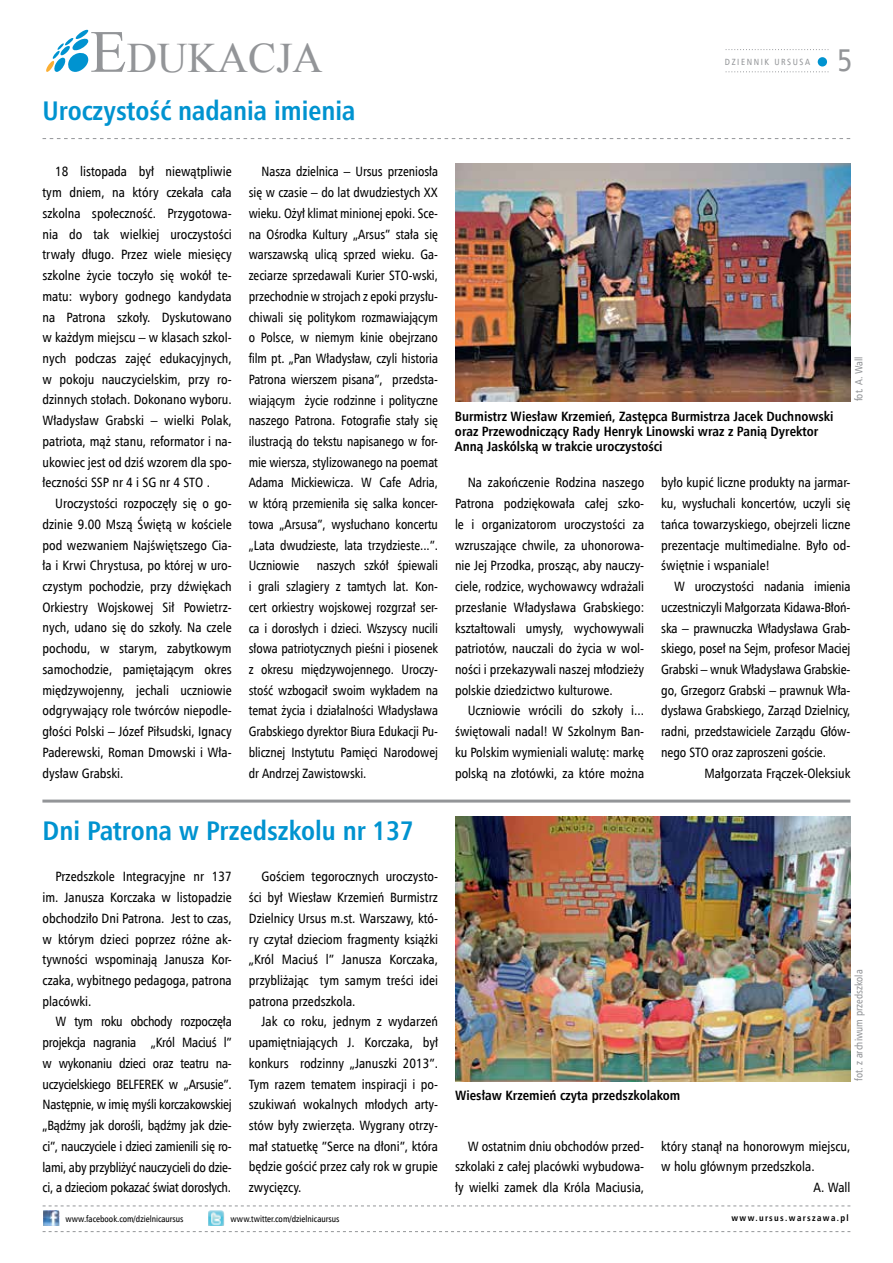
<style>
.page{position:relative;width:893px;height:1263px;background:#fff}
.page>*{position:absolute;margin:0;border:0;box-sizing:border-box;transform-origin:0 0}
.t1{font:42px "Times New Roman";color:#939598}
.t2{font:31.5px "Humnst 777 Cn EU";color:#939598}
.t3{font:700 27px "Humnst 777 Cn EU";color:#0093d0}
.t4{font:13.5px/20.7px "Humnst 777 Cn EU";color:#000;text-align:justify}
.t5{font:700 13.5px/15px "Humnst 777 Cn EU";color:#000}
.t6{font:10.5px "Humnst 777 Cn EU";color:#939598}
.t7{font:9px "Humnst 777 Cn EU";color:#000}
.t8{font:700 9px "Humnst 777 Cn EU";letter-spacing:.15em;color:#000}
.t9{font:9px "Humnst 777 Cn EU";letter-spacing:.175em;color:#939598}
.s1{font-size:60px}
</style>
<div class="page">
<svg style="left:46px;top:29px;width:42px;height:43px"></svg>
<svg style="left:726px;top:49px;width:102px;height:1px"></svg>
<svg style="left:726px;top:71px;width:102px;height:1px"></svg>
<div style="left:818px;top:57px;width:9px;height:10px;background:#0093d0;border-radius:50%"></div>
<svg style="left:43px;top:138px;width:807px;height:1px"></svg>
<svg style="left:43px;top:1205px;width:807px;height:1px"></svg>
<svg style="left:43px;top:1231px;width:807px;height:1px"></svg>
<img style="left:208px;top:1210px;width:16px;height:16px">
<img style="left:43px;top:1210px;width:16px;height:15px">
<img style="left:455px;top:164px;width:395px;height:237px">
<hr style="left:42px;top:799px;width:808px;height:3px;background:#939598">
<img style="left:455px;top:816px;width:395px;height:265px">
<h1 class="t1" style="left:90px;top:29px;width:234px"><span class="s1">E</span>DUKACJA</h1>
<h3 class="t3" style="left:43px;top:94px;width:314px">Uroczystość nadania imienia</h3>
<p class="t4" style="left:43px;top:161px;width:191px;text-indent:13px">18 listopada był niewątpliwie tym dniem, na który czekała cała szkolna społeczność. Przygotowa&shy;nia do tak wielkiej uroczystości trwały długo. Przez wiele miesięcy szkolne życie toczyło się wokół te&shy;matu: wybory godnego kandydata na Patrona szkoły. Dyskutowano w każdym miejscu – w klasach szkol&shy;nych podczas zajęć edukacyjnych, w pokoju nauczycielskim, przy ro&shy;dzinnych stołach. Dokonano wyboru.<br>Władysław Grabski – wielki Polak, patriota, mąż stanu, reformator i na&shy;ukowiec jest od dziś wzorem dla spo&shy;łeczności SSP nr 4 i SG nr 4 STO .</p>
<p class="t4" style="left:43px;top:493px;width:191px;text-indent:13px">Uroczystości rozpoczęły się o go&shy;dzinie 9.00 Mszą Świętą w kościele pod wezwaniem Najświętszego Cia&shy;ła i Krwi Chrystusa, po której w uro&shy;czystym pochodzie, przy dźwiękach Orkiestry Wojskowej Sił Powietrz&shy;nych, udano się do szkoły. Na czele pochodu, w starym, zabytkowym samochodzie, pamiętającym okres międzywojenny, jechali uczniowie odgrywający role twórców niepodle&shy;głości Polski – Józef Piłsudski, Ignacy Paderewski, Roman Dmowski i Wła&shy;dysław Grabski.</p>
<p class="t4" style="left:249px;top:161px;width:191px;text-indent:13px">Nasza dzielnica – Ursus przeniosła się w czasie – do lat dwudziestych XX wieku. Ożył klimat minionej epoki. Sce&shy;na Ośrodka Kultury „Arsus” stała się warszawską ulicą sprzed wieku. Ga&shy;zeciarze sprzedawali Kurier STO-wski, przechodnie w strojach z epoki przysłu&shy;chiwali się politykom rozmawiającym o Polsce, w niemym kinie obejrzano film pt. „Pan Władysław, czyli historia Patrona wierszem pisana”, przedsta&shy;wiającym życie rodzinne i polityczne naszego Patrona. Fotografie stały się ilustracją do tekstu napisanego w for&shy;mie wiersza, stylizowanego na poemat Adama Mickiewicza. W Cafe Adria, w którą przemieniła się salka koncer&shy;towa „Arsusa”, wysłuchano koncertu „Lata dwudzieste, lata trzydzieste...”.<br>Uczniowie</p>
<p class="t4" style="left:249px;top:555px;width:191px;text-indent:68px">naszych szkół śpiewali i grali szlagiery z tamtych lat. Kon&shy;cert orkiestry wojskowej rozgrzał ser&shy;ca i dorosłych i dzieci. Wszyscy nucili słowa patriotycznych pieśni i piosenek z okresu międzywojennego. Uroczy&shy;stość wzbogacił swoim wykładem na temat życia i działalności Władysława Grabskiego dyrektor Biura Edukacji Pu&shy;blicznej Instytutu Pamięci Narodowej dr Andrzej Zawistowski.</p>
<h3 class="t3" style="left:43px;top:814px;width:373px">Dni Patrona w Przedszkolu nr 137</h3>
<p class="t4" style="left:43px;top:866px;width:191px;text-indent:13px">Przedszkole Integracyjne nr 137 im. Janusza Korczaka w listopadzie obchodziło Dni Patrona. Jest to czas, w którym dzieci poprzez różne ak&shy;tywności wspominają Janusza Kor&shy;czaka, wybitnego pedagoga, patrona placówki.</p>
<p class="t4" style="left:43px;top:1011px;width:191px;text-indent:13px">W tym roku obchody rozpoczęła projekcja nagrania „Król Maciuś l” w wykonaniu dzieci oraz teatru na&shy;uczycielskiego BELFEREK w „Arsusie”.<br>Następnie, w imię myśli korczakowskiej „Bądźmy jak dorośli, bądźmy jak dzie&shy;ci”, nauczyciele i dzieci zamienili się ro&shy;lami, aby przybliżyć nauczycieli do dzie&shy;ci, a dzieciom pokazać świat dorosłych.</p>
<p class="t4" style="left:249px;top:866px;width:191px;text-indent:13px">Gościem tegorocznych uroczysto&shy;ści był Wiesław Krzemień Burmistrz Dzielnicy Ursus m.st. Warszawy, któ&shy;ry czytał dzieciom fragmenty książki „Król Maciuś l” Janusza Korczaka, przybliżając tym samym treści idei patrona przedszkola.</p>
<p class="t4" style="left:249px;top:1011px;width:191px;text-indent:13px">Jak co roku, jednym z wydarzeń upamiętniających J. Korczaka, był konkurs rodzinny „Januszki 2013”.<br>Tym razem tematem inspiracji i po&shy;szukiwań wokalnych młodych arty&shy;stów były zwierzęta. Wygrany otrzy&shy;mał statuetkę ”Serce na dłoni”, która będzie gościć przez cały rok w grupie zwycięzcy.</p>
<p class="t9" style="left:725px;top:56px;width:87px">DZIENNIK URSUSA</p>
<h2 class="t2" style="left:837px;top:41px;width:17px">5</h2>
<p class="t5" style="left:455px;top:408px;width:380px">Burmistrz Wiesław Krzemień, Zastępca Burmistrza Jacek Duchnowski oraz Przewodniczący Rady Henryk Linowski wraz z Panią Dyrektor<br>Anną Jaskólską w trakcie uroczystości</p>
<p class="t6" style="left:852px;top:401px;width:46px;rotate:-90deg">fot. A. Wall</p>
<p class="t4" style="left:455px;top:472px;width:191px;text-indent:13px">Na zakończenie Rodzina naszego Patrona podziękowała całej szko&shy;le i organizatorom uroczystości za wzruszające chwile, za uhonorowa&shy;nie Jej Przodka, prosząc, aby nauczy&shy;ciele, rodzice, wychowawcy wdrażali przesłanie Władysława Grabskiego: kształtowali umysły, wychowywali patriotów, nauczali do życia w wol&shy;ności i przekazywali naszej młodzieży polskie dziedzictwo kulturowe.</p>
<p class="t4" style="left:455px;top:700px;width:191px;text-indent:13px">Uczniowie wrócili do szkoły i... świętowali nadal! W Szkolnym Ban&shy;ku Polskim wymieniali walutę: markę polską na złotówki, za które można</p>
<p class="t4" style="left:661px;top:472px;width:191px">było kupić liczne produkty na jarmar&shy;ku, wysłuchali koncertów, uczyli się tańca towarzyskiego, obejrzeli liczne prezentacje multimedialne. Było od&shy;świętnie i wspaniale!</p>
<p class="t4" style="left:661px;top:576px;width:191px;text-indent:13px">W uroczystości nadania imienia uczestniczyli Małgorzata Kidawa-Błoń&shy;ska – prawnuczka Władysława Grab&shy;skiego, poseł na Sejm, profesor Maciej Grabski – wnuk Władysława Grabskie&shy;go, Grzegorz Grabski – prawnuk Wła&shy;dysława Grabskiego, Zarząd Dzielnicy, radni, przedstawiciele Zarządu Głów&shy;nego STO oraz zaproszeni goście.</p>
<p class="t4" style="left:705px;top:762px;width:147px">Małgorzata Frączek-Oleksiuk</p>
<p class="t6" style="left:852px;top:1081px;width:113px;rotate:-90deg">fot. z archiwum przedszkola</p>
<p class="t5" style="left:455px;top:1088px;width:227px">Wiesław Krzemień czyta przedszkolakom</p>
<p class="t4" style="left:455px;top:1135px;width:191px;text-indent:13px">W ostatnim dniu obchodów przed&shy;szkolaki z całej placówki wybudowa&shy;ły wielki zamek dla Króla Maciusia,</p>
<p class="t4" style="left:661px;top:1135px;width:191px">który stanął na honorowym miejscu,</p>
<p class="t4" style="left:661px;top:1156px;width:155px">w holu głównym przedszkola.</p>
<p class="t4" style="left:813px;top:1177px;width:39px">A. Wall</p>
<p class="t7" style="left:66px;top:1213px;width:120px">www.facebook.com/dzielnicaursus</p>
<p class="t7" style="left:231px;top:1213px;width:110px">www.twitter.com/dzielnicaursus</p>
<p class="t8" style="left:731px;top:1212px;width:119px">www.ursus.warszawa.pl</p>
</div>
